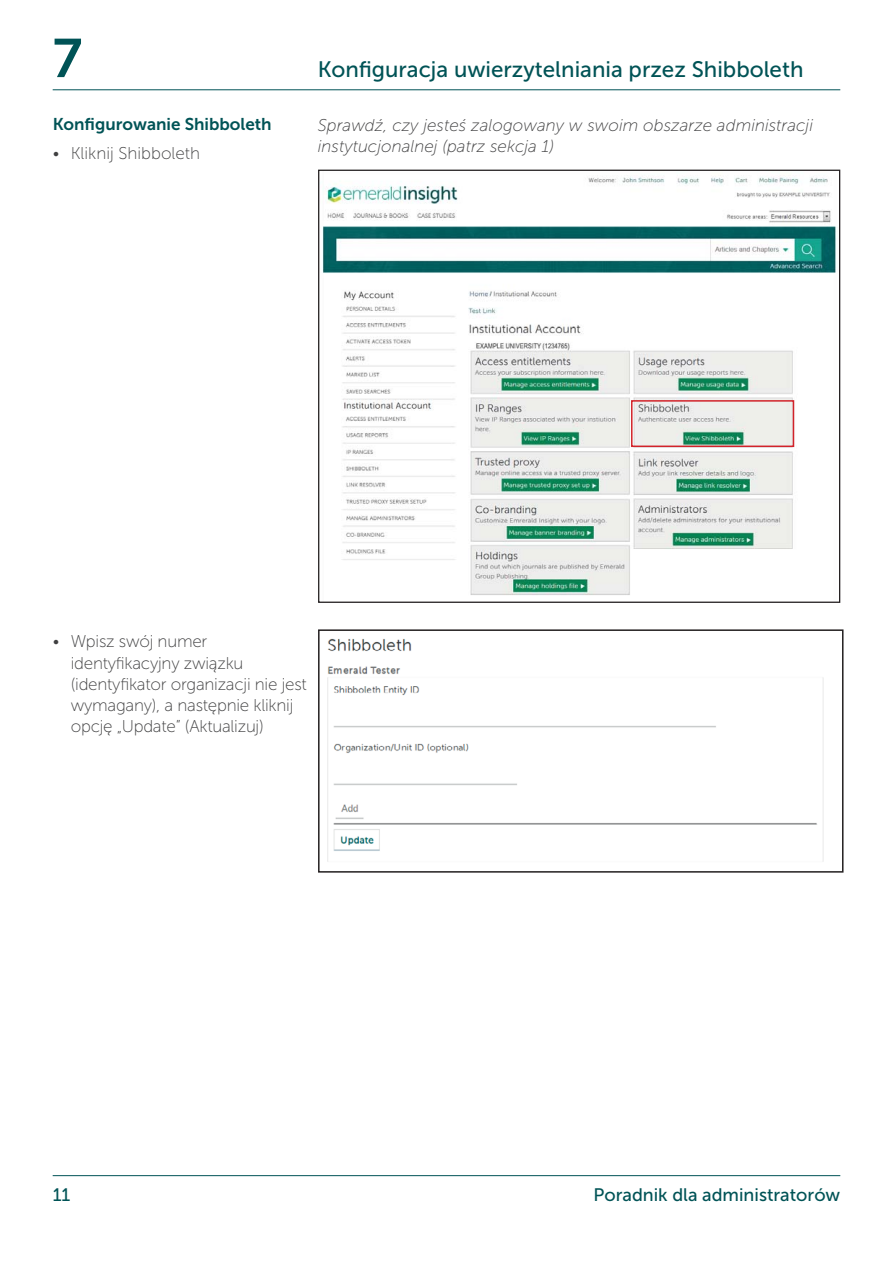
<style>
.page{position:relative;width:893px;height:1263px;background:#fff}
.page>*{position:absolute;margin:0;border:0;box-sizing:border-box;transform-origin:0 0}
.t1{font:54.15px "Museo Sans 700";color:#005356}
.t2{font:22.35px "Museo Sans 500";color:#005356}
.t3{font:18px "Museo Sans 500";color:#005356}
.t4{font:17.1px/21.3px "Museo Sans 100";letter-spacing:-.015em;color:#404041}
.t5{font:italic 17.1px/21.3px "Museo Sans 100";color:#404041}
.t6{font:17.1px "Museo Sans 700";color:#005356}
</style>
<div class="page">
<hr style="left:53px;top:1175px;width:787px;height:1px;background:#005356">
<hr style="left:53px;top:90px;width:787px;height:1px;background:#005356">
<img style="left:327px;top:638px;width:497px;height:224px">
<div style="left:318px;top:629px;width:525px;height:244px;border:2px solid #231f20"></div>
<img style="left:322px;top:175px;width:515px;height:420px">
<div style="left:631px;top:400px;width:163px;height:47px;border:2px solid #d2232a"></div>
<h1 class="t1" style="left:53px;top:39px;width:31px">7</h1>
<p class="t6" style="left:53px;top:118px;width:221px">Konfigurowanie Shibboleth</p>
<p class="t4" style="left:53px;top:144px;width:149px">• Kliknij Shibboleth</p>
<h2 class="t2" style="left:318px;top:61px;width:487px">Konfiguracja uwierzytelniania przez Shibboleth</h2>
<p class="t5" style="left:318px;top:116px;width:497px">Sprawdź, czy jesteś zalogowany w swoim obszarze administracji instytucjonalnej (patrz sekcja 1)</p>
<p class="t4" style="left:71px;top:632px;width:238px;text-indent:-18px">• Wpisz swój numer identyfikacyjny związku (identyfikator organizacji nie jest wymagany), a następnie kliknij opcję „Update” (Aktualizuj)</p>
<p class="t3" style="left:53px;top:1188px;width:19px">11</p>
<p class="t3" style="left:593px;top:1188px;width:248px">Poradnik dla administratorów</p>
</div>
